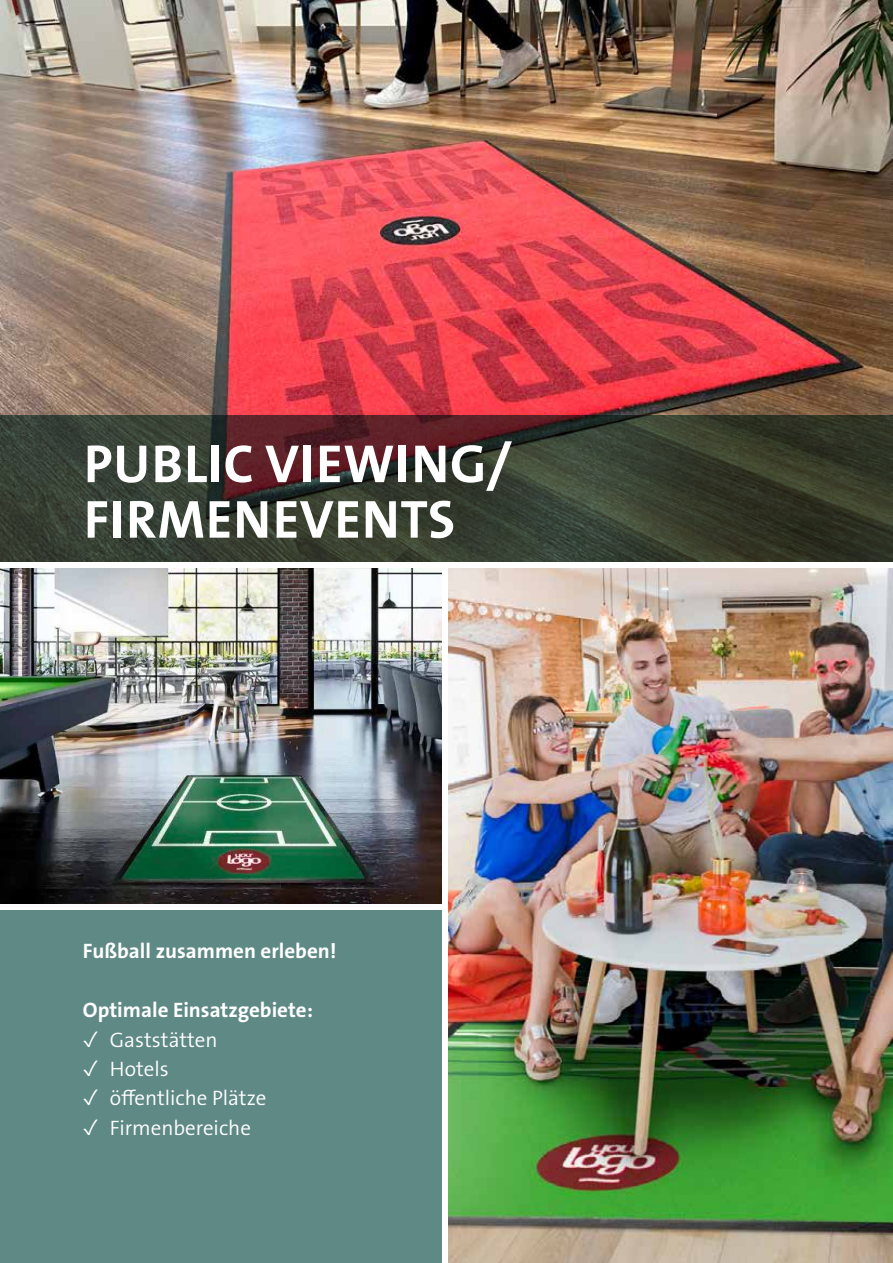
<style>
.page{position:relative;width:893px;height:1263px;background:#fff}
.page>*{position:absolute;margin:0;border:0;box-sizing:border-box;transform-origin:0 0}
.t1{font:54px/55.5px "The Sans LP7 Bld";letter-spacing:.015em;color:#fff}
.t2{font:300 21px "The Sans Os F";color:#fff}
.t3{font:700 21px "The Sans Os F";color:#fff}
</style>
<div class="page">
<div style="left:0;top:565px;width:893px;height:698px;background:#5e8985"></div>
<img style="left:0;top:0;width:893px;height:415px">
<svg style="left:0;top:415px;width:893px;height:147px;background:#39392d"></svg>
<img style="left:0;top:567px;width:443px;height:337px">
<img style="left:448px;top:567px;width:445px;height:696px">
<div style="left:443px;top:565px;width:5px;height:698px;background:#fff"></div>
<div style="left:0;top:562px;width:893px;height:5px;background:#fff"></div>
<div style="left:0;top:904px;width:445px;height:5px;background:#fff"></div>
<h1 class="t1" style="left:84px;top:437px;width:429px">PUBLIC VIEWING/<br>FIRMENEVENTS</h1>
<p class="t3" style="left:83px;top:937px;width:255px">Fußball zusammen erleben!</p>
<p class="t3" style="left:83px;top:996px;width:232px">Optimale Einsatzgebiete:</p>
<p class="t2" style="left:83px;top:1026px;width:136px">✓ Gaststätten</p>
<p class="t2" style="left:83px;top:1055px;width:87px">✓ Hotels</p>
<p class="t2" style="left:83px;top:1085px;width:185px">✓ öffentliche Plätze</p>
<p class="t2" style="left:83px;top:1114px;width:170px">✓ Firmenbereiche</p>
</div>
